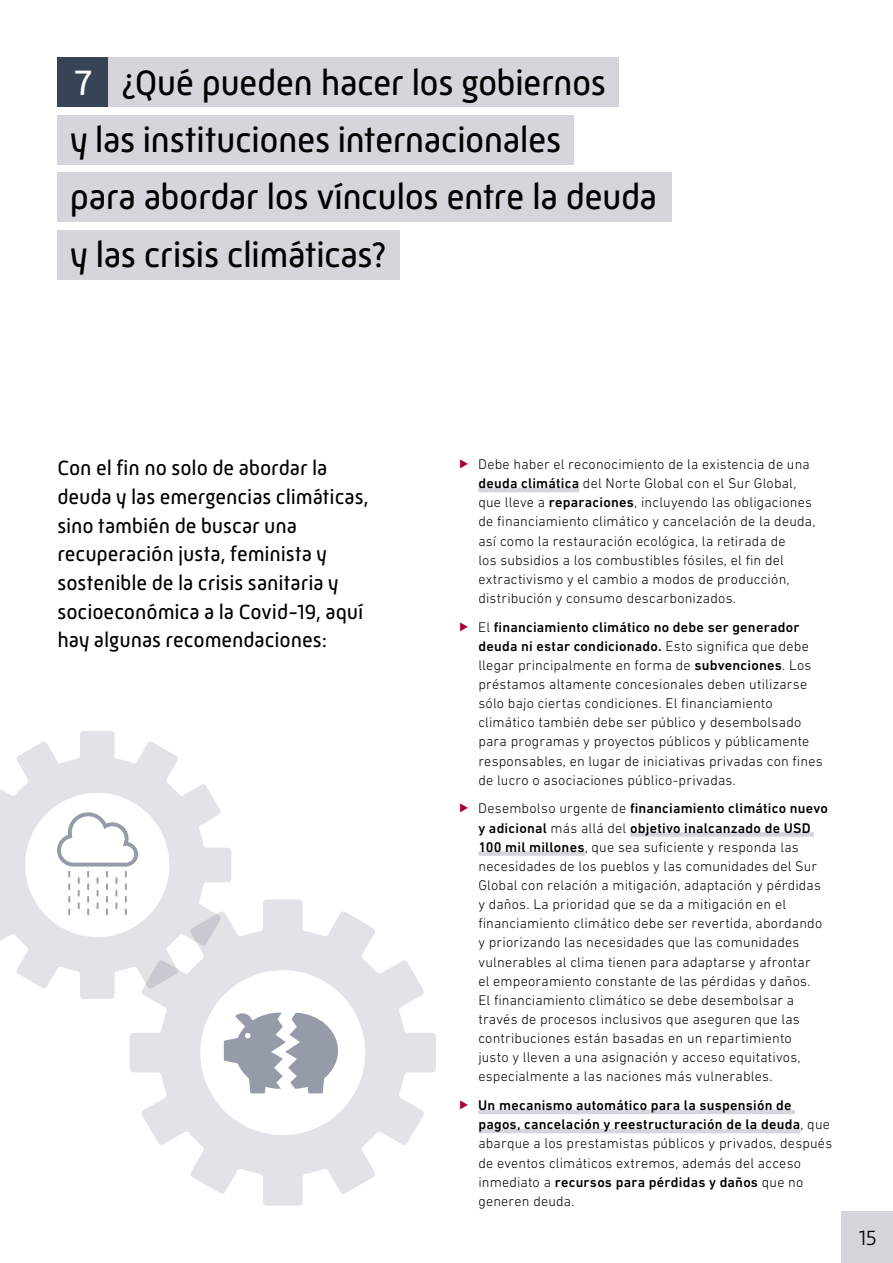
<style>
.page{position:relative;width:893px;height:1263px;background:#fff}
.page>*{position:absolute;margin:0;border:0;box-sizing:border-box;transform-origin:0 0}
.t1{font:36px/57.4px "Mic 32 New";letter-spacing:-.015em;color:#000}
.t2{font:21px/28.7px "Mic 32 New";letter-spacing:-.005em;color:#000}
.t3{font:300 21px "Mic 32 New";color:#000}
.t4{font:300 14.25px/19.2px "DIN Next LT Pro";letter-spacing:.015em;color:#000}
.s1{color:#fff}
.s2{font-weight:500}
</style>
<div class="page">
<div style="left:57px;top:57px;width:51px;height:50px;background:#364456"></div>
<div style="left:108px;top:57px;width:511px;height:50px;background:#d4d6dc"></div>
<div style="left:57px;top:115px;width:517px;height:50px;background:#d4d6dc"></div>
<div style="left:57px;top:172px;width:615px;height:50px;background:#d4d6dc"></div>
<hr style="left:478px;top:488px;width:101px;height:4px;background:#d4d6dc">
<div style="left:630px;top:832px;width:184px;height:5px;background:#d4d6dc"></div>
<div style="left:478px;top:851px;width:107px;height:5px;background:#d4d6dc"></div>
<hr style="left:478px;top:1110px;width:317px;height:4px;background:#d4d6dc">
<hr style="left:478px;top:1129px;width:322px;height:4px;background:#d4d6dc">
<div style="left:842px;top:1212px;width:51px;height:51px;background:#d4d6dc"></div>
<div style="left:57px;top:230px;width:343px;height:49px;background:#d4d6dc"></div>
<svg style="left:130px;top:899px;width:306px;height:307px"></svg>
<svg style="left:0;top:731px;width:231px;height:268px;fill:#e2e3e7"></svg>
<svg style="left:57px;top:812px;width:81px;height:103px"></svg>
<svg style="left:224px;top:1012px;width:114px;height:81px"></svg>
<h1 class="t1" style="left:70px;top:53px;width:588px"><span class="s1">7</span> ¿Qué pueden hacer los gobiernos<br>y las instituciones internacionales<br>para abordar los vínculos entre la deuda</h1>
<h1 class="t1" style="left:70px;top:226px;width:318px">y las crisis climáticas?</h1>
<h2 class="t2" style="left:57px;top:454px;width:313px">Con el fin no solo de abordar la deuda y las emergencias climáticas, sino también de buscar una recuperación justa, feminista y sostenible de la crisis sanitaria y socioeconómica a la Covid-19, aquí hay algunas recomendaciones:</h2>
<p class="t4" style="left:478px;top:454px;width:339px">Debe haber el reconocimiento de la existencia de una <span class="s2">deuda climática</span> del Norte Global con el Sur Global, que lleve a <span class="s2">reparaciones</span>, incluyendo las obligaciones de financiamiento climático y cancelación de la deuda, así como la restauración ecológica, la retirada de<br>los subsidios a los combustibles fósiles, el fin del extractivismo y el cambio a modos de producción, distribución y consumo descarbonizados.</p>
<p class="t4" style="left:478px;top:617px;width:346px">El <span class="s2">financiamiento climático no debe ser generador deuda ni estar condicionado.</span> Esto significa que debe llegar principalmente en forma de <span class="s2">subvenciones</span>. Los préstamos altamente concesionales deben utilizarse sólo bajo ciertas condiciones. El financiamiento climático también debe ser público y desembolsado para programas y proyectos públicos y públicamente responsables, en lugar de iniciativas privadas con fines de lucro o asociaciones público-privadas.</p>
<p class="t4" style="left:478px;top:799px;width:351px">Desembolso urgente de <span class="s2">financiamiento climático nuevo y adicional</span> más allá del <span class="s2">objetivo inalcanzado de USD 100 mil millones</span>, que sea suficiente y responda las necesidades de los pueblos y las comunidades del Sur Global con relación a mitigación, adaptación y pérdidas y daños. La prioridad que se da a mitigación en el financiamiento climático debe ser revertida, abordando y priorizando las necesidades que las comunidades vulnerables al clima tienen para adaptarse y afrontar<br>el empeoramiento constante de las pérdidas y daños.<br>El financiamiento climático se debe desembolsar a través de procesos inclusivos que aseguren que las contribuciones están basadas en un repartimiento<br>justo y lleven a una asignación y acceso equitativos, especialmente a las naciones más vulnerables.</p>
<p class="t4" style="left:478px;top:1095px;width:356px"><span class="s2">Un mecanismo automático para la suspensión de pagos, cancelación y reestructuración de la deuda</span>, que abarque a los prestamistas públicos y privados, después de eventos climáticos extremos, además del acceso inmediato a <span class="s2">recursos para pérdidas y daños</span> que no generen deuda.</p>
<h2 class="t3" style="left:858px;top:1225px;width:20px">15</h2>
</div>
